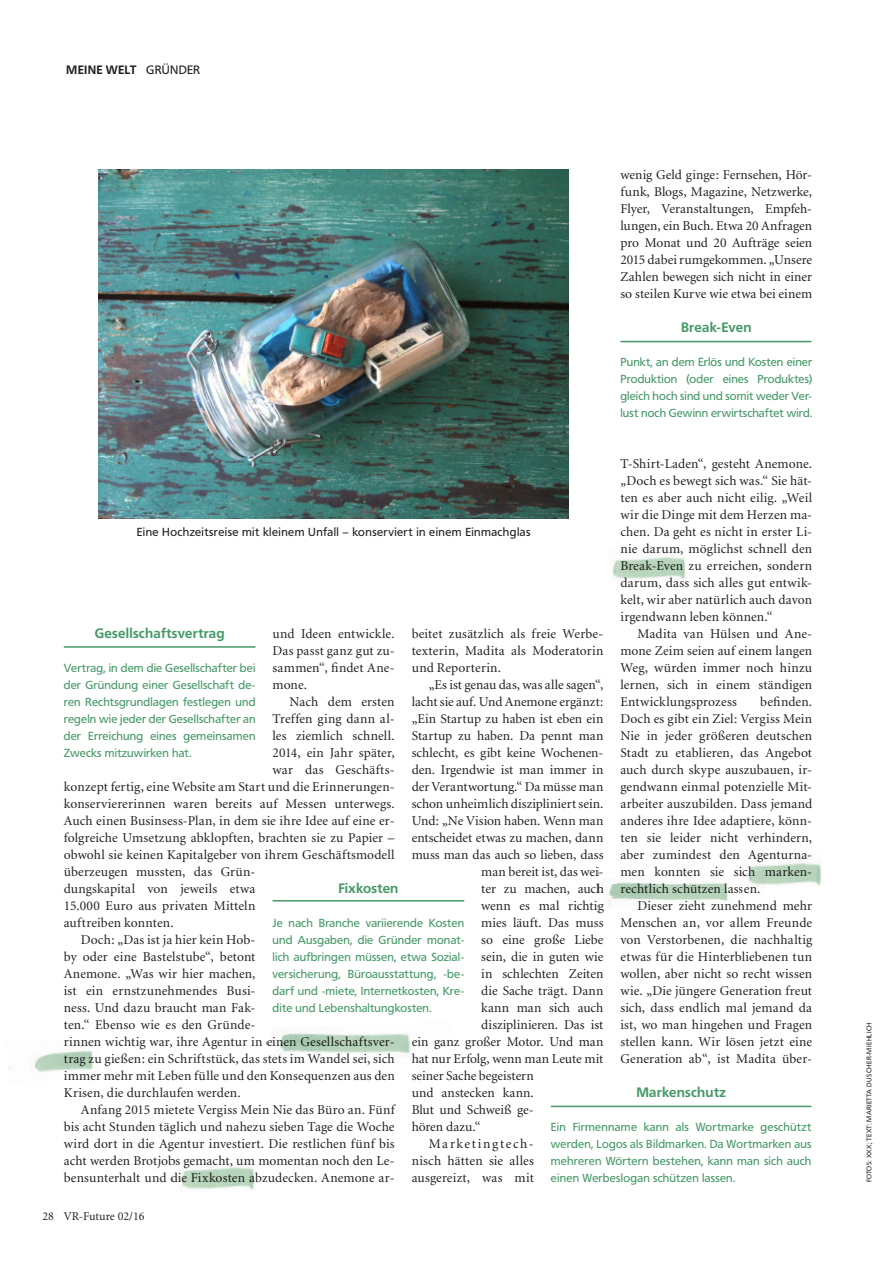
<style>
.page{position:relative;width:893px;height:1263px;background:#fff}
.page>*{position:absolute;margin:0;border:0;box-sizing:border-box;transform-origin:0 0}
.Lauftext{font:13.5px/17px "Minion";letter-spacing:.01em;color:#231f20;text-align:justify}
.Info{font:700 13.5px "Frutiger VR";letter-spacing:.02em;color:#459966}
.Lauftext-2{font:13.5px "Minion";letter-spacing:-.01em;color:#231f20}
.t1{font:12px "Minion";color:#231f20}
.t2{font:700 12px "Frutiger VR";letter-spacing:.015em;color:#231f20}
.Info-2{font:11.55px/17px "Frutiger VR";letter-spacing:.015em;color:#459966;text-align:justify}
.Bu{font:11.55px "Frutiger VR";letter-spacing:.035em;color:#231f20}
.t3{font:6.75px "Frutiger VR";letter-spacing:.04em;color:#231f20}
.s1{font-weight:400}
</style>
<div class="page">
<img style="left:181px;top:1167px;width:74px;height:23px">
<img style="left:279px;top:1033px;width:132px;height:26px">
<img style="left:99px;top:169px;width:470px;height:350px">
<hr style="left:64px;top:646px;width:192px;height:2px;background:#459966">
<hr style="left:273px;top:900px;width:191px;height:1px;background:#459966">
<hr style="left:620px;top:341px;width:191px;height:1px;background:#459966">
<hr style="left:551px;top:1106px;width:260px;height:1px;background:#459966">
<img style="left:609px;top:882px;width:119px;height:24px">
<img style="left:748px;top:863px;width:73px;height:22px">
<img style="left:612px;top:557px;width:74px;height:23px">
<img style="left:8px;top:1041px;width:85px;height:31px">
<p class="t2" style="left:66px;top:62px;width:136px">MEINE WELT <span class="s1">GRÜNDER</span></p>
<p class="Lauftext" style="left:620px;top:166px;width:193px">wenig Geld ginge: Fernsehen, Hör&shy;funk, Blogs, Magazine, Netzwerke, Flyer, Veranstaltungen, Empfeh&shy;lungen, ein Buch. Etwa 20 Anfragen pro Monat und 20 Aufträge seien 2015 dabei rumgekommen. „Unsere Zahlen bewegen sich nicht in einer so steilen Kurve wie etwa bei einem</p>
<p class="Info" style="left:681px;top:319px;width:72px">Break-Even</p>
<p class="Info-2" style="left:620px;top:353px;width:193px">Punkt, an dem Erlös und Kosten einer Produktion (oder eines Produktes) gleich hoch sind und somit weder Ver&shy;lust noch Gewinn erwirtschaftet wird.</p>
<p class="Lauftext" style="left:620px;top:455px;width:193px">T-Shirt-Laden“, gesteht Anemone. „Doch es bewegt sich was.“ Sie hät&shy;ten es aber auch nicht eilig. „Weil wir die Dinge mit dem Herzen ma&shy;chen. Da geht es nicht in erster Li&shy;nie darum, möglichst schnell den Break-Even zu erreichen, sondern darum, dass sich alles gut entwic&shy;kelt, wir aber natürlich auch davon irgendwann leben können.“</p>
<p class="Lauftext" style="left:620px;top:626px;width:193px;text-indent:17px">Madita van Hülsen und Ane&shy;mone Zeim seien auf einem langen Weg, würden immer noch hinzu lernen, sich in einem ständigen Entwicklungsprozess</p>
<p class="Bu" style="left:137px;top:525px;width:395px">Eine Hochzeitsreise mit kleinem Unfall – konserviert in einem Einmachglas</p>
<p class="Info" style="left:95px;top:625px;width:131px">Gesellschaftsvertrag</p>
<p class="Info-2" style="left:64px;top:659px;width:193px">Vertrag, in dem die Gesellschafter bei der Gründung einer Gesellschaft de&shy;ren Rechtsgrundlagen festlegen und regeln wie jeder der Gesellschafter an der Erreichung eines gemeinsamen Zwecks mitzuwirken hat.</p>
<p class="Lauftext" style="left:273px;top:626px;width:124px">und Ideen entwickle.<br>Das passt ganz gut zu&shy;sammen“, findet Ane&shy;mone.</p>
<p class="Lauftext" style="left:290px;top:694px;width:107px">Nach dem ersten</p>
<p class="Lauftext" style="left:273px;top:711px;width:124px">Treffen ging dann al-</p>
<p class="Lauftext" style="left:273px;top:728px;width:124px">les ziemlich schnell.</p>
<p class="Lauftext" style="left:273px;top:745px;width:124px">2014, ein Jahr später,</p>
<p class="Lauftext" style="left:273px;top:762px;width:124px">war das Geschäfts-</p>
<p class="Lauftext" style="left:64px;top:779px;width:332px">konzept fertig, eine Website am Start und die Erinnerungen-</p>
<p class="Lauftext" style="left:64px;top:796px;width:332px">konserviererinnen waren bereits auf Messen unterwegs.</p>
<p class="Lauftext" style="left:64px;top:813px;width:332px">Auch einen Businsess-Plan, in dem sie ihre Idee auf eine er-</p>
<p class="Lauftext" style="left:64px;top:830px;width:332px">folgreiche Umsetzung abklopften, brachten sie zu Papier –</p>
<p class="Lauftext" style="left:64px;top:847px;width:332px">obwohl sie keinen Kapitalgeber von ihrem Geschäftsmodell</p>
<p class="Lauftext" style="left:64px;top:864px;width:193px">überzeugen mussten, das Grün-</p>
<p class="Lauftext" style="left:64px;top:881px;width:193px">dungskapital von jeweils etwa</p>
<p class="Lauftext" style="left:64px;top:898px;width:193px">15.000 Euro aus privaten Mitteln</p>
<p class="Lauftext" style="left:64px;top:915px;width:111px">auftreiben konnten.</p>
<p class="Lauftext" style="left:64px;top:932px;width:332px;text-align:left;text-indent:17px">Doch: „Das ist ja hier kein Hob-<br>by oder eine Bastelstube“, betont<br>Anemone. „Was wir hier machen,<br>ist ein ernstzunehmendes Busi-<br>ness. Und dazu braucht man Fak-<br>ten.“ Ebenso wie es den Gründe-<br>rinnen wichtig war, ihre Agentur in einen Gesellschaftsver&shy;trag zu gießen: ein Schriftstück, das stets im Wandel sei, sich immer mehr mit Leben fülle und den Konsequenzen aus den Krisen, die durchlaufen werden.</p>
<p class="Lauftext" style="left:64px;top:1102px;width:332px;text-indent:17px">Anfang 2015 mietete Vergiss Mein Nie das Büro an. Fünf bis acht Stunden täglich und nahezu sieben Tage die Woche wird dort in die Agentur investiert. Die restlichen fünf bis acht werden Brotjobs gemacht, um momentan noch den Le&shy;bensunterhalt und die Fixkosten abzudecken. Anemone ar-</p>
<p class="Lauftext" style="left:412px;top:626px;width:193px">beitet zusätzlich als freie Werbe&shy;texterin, Madita als Moderatorin und Reporterin.</p>
<p class="Lauftext" style="left:429px;top:677px;width:176px">„Es ist genau das, was alle sagen“,</p>
<p class="Lauftext" style="left:412px;top:694px;width:193px">lacht sie auf. Und Anemone ergänzt:</p>
<p class="Lauftext" style="left:412px;top:711px;width:193px">„Ein Startup zu haben ist eben ein</p>
<p class="Lauftext" style="left:412px;top:728px;width:193px">Startup zu haben. Da pennt man</p>
<p class="Lauftext" style="left:412px;top:745px;width:193px">schlecht, es gibt keine Wochenen-</p>
<p class="Lauftext" style="left:412px;top:762px;width:193px">den. Irgendwie ist man immer in</p>
<p class="Lauftext" style="left:412px;top:779px;width:193px">der Verantwortung.“ Da müsse man</p>
<p class="Lauftext" style="left:412px;top:796px;width:193px">schon unheimlich diszipliniert sein.</p>
<p class="Lauftext" style="left:412px;top:813px;width:193px">Und: „Ne Vision haben. Wenn man</p>
<p class="Lauftext" style="left:412px;top:830px;width:193px">entscheidet etwas zu machen, dann</p>
<p class="Lauftext" style="left:412px;top:847px;width:193px">muss man das auch so lieben, dass</p>
<p class="Lauftext" style="left:481px;top:864px;width:124px">man bereit ist, das wei-</p>
<p class="Lauftext" style="left:481px;top:881px;width:124px">ter zu machen, auch</p>
<p class="Lauftext" style="left:481px;top:898px;width:124px">wenn es mal richtig</p>
<p class="Lauftext" style="left:481px;top:915px;width:124px">mies läuft. Das muss</p>
<p class="Lauftext" style="left:481px;top:932px;width:124px">so eine große Liebe</p>
<p class="Lauftext" style="left:481px;top:949px;width:124px">sein, die in guten wie</p>
<p class="Lauftext" style="left:481px;top:966px;width:124px">in schlechten Zeiten</p>
<p class="Lauftext" style="left:481px;top:983px;width:124px">die Sache trägt. Dann</p>
<p class="Lauftext" style="left:481px;top:1000px;width:124px">kann man sich auch</p>
<p class="Lauftext" style="left:481px;top:1017px;width:124px">disziplinieren. Das ist</p>
<p class="Lauftext" style="left:412px;top:1034px;width:193px">ein ganz großer Motor. Und man</p>
<p class="Lauftext" style="left:412px;top:1051px;width:193px">hat nur Erfolg, wenn man Leute mit</p>
<p class="Lauftext" style="left:412px;top:1068px;width:124px">seiner Sache begeistern</p>
<p class="Lauftext" style="left:412px;top:1085px;width:124px">und anstecken kann.</p>
<p class="Lauftext-2" style="left:412px;top:1103px;width:124px">Blut und Schweiß ge-</p>
<p class="Lauftext" style="left:412px;top:1119px;width:70px">hören dazu.“</p>
<p class="Lauftext" style="left:412px;top:1136px;width:124px;text-indent:17px">Marketingtech&shy;nisch hätten sie alles ausgereizt, was mit</p>
<p class="Lauftext" style="left:620px;top:694px;width:193px;text-indent:140px">befinden.<br>Doch es gibt ein Ziel: Vergiss Mein Nie in jeder größeren deutschen Stadt zu etablieren, das Angebot auch durch skype auszubauen, ir&shy;gendwann einmal potenzielle Mit&shy;arbeiter auszubilden. Dass jemand anderes ihre Idee adaptiere, könn&shy;ten sie leider nicht verhindern, aber zumindest den Agenturna&shy;men konnten sie sich marken&shy;rechtlich schützen lassen.</p>
<p class="Lauftext" style="left:620px;top:898px;width:193px;text-indent:17px">Dieser zieht zunehmend mehr Menschen an, vor allem Freunde von Verstorbenen, die nachhaltig etwas für die Hinterbliebenen tun wollen, aber nicht so recht wissen wie. „Die jüngere Generation freut sich, dass endlich mal jemand da ist, wo man hingehen und Fragen stellen kann. Wir lösen jetzt eine Generation ab“, ist Madita über-</p>
<p class="Info" style="left:338px;top:880px;width:62px">Fixkosten</p>
<p class="Info-2" style="left:273px;top:915px;width:193px">Je nach Branche variierende Kosten und Ausgaben, die Gründer monat&shy;lich aufbringen müssen, etwa Sozial&shy;versicherung, Büroausstattung, -be&shy;darf und -miete, Internetkosten, Kre&shy;dite und Lebenshaltungkosten.</p>
<p class="Info" style="left:636px;top:1084px;width:91px">Markenschutz</p>
<p class="Info-2" style="left:551px;top:1119px;width:262px">Ein Firmenname kann als Wortmarke geschützt werden, Logos als Bildmarken. Da Wortmarken aus mehreren Wörtern bestehen, kann man sich auch einen Werbeslogan schützen lassen.</p>
<p class="t1" style="left:43px;top:1210px;width:104px">28 VR-Future 02/16</p>
<p class="t3" style="left:865px;top:1182px;width:161px;rotate:-90deg">FOTOS: XXX; TEXT: MARIETTA DUSCHER-MIEHLICH</p>
</div>
